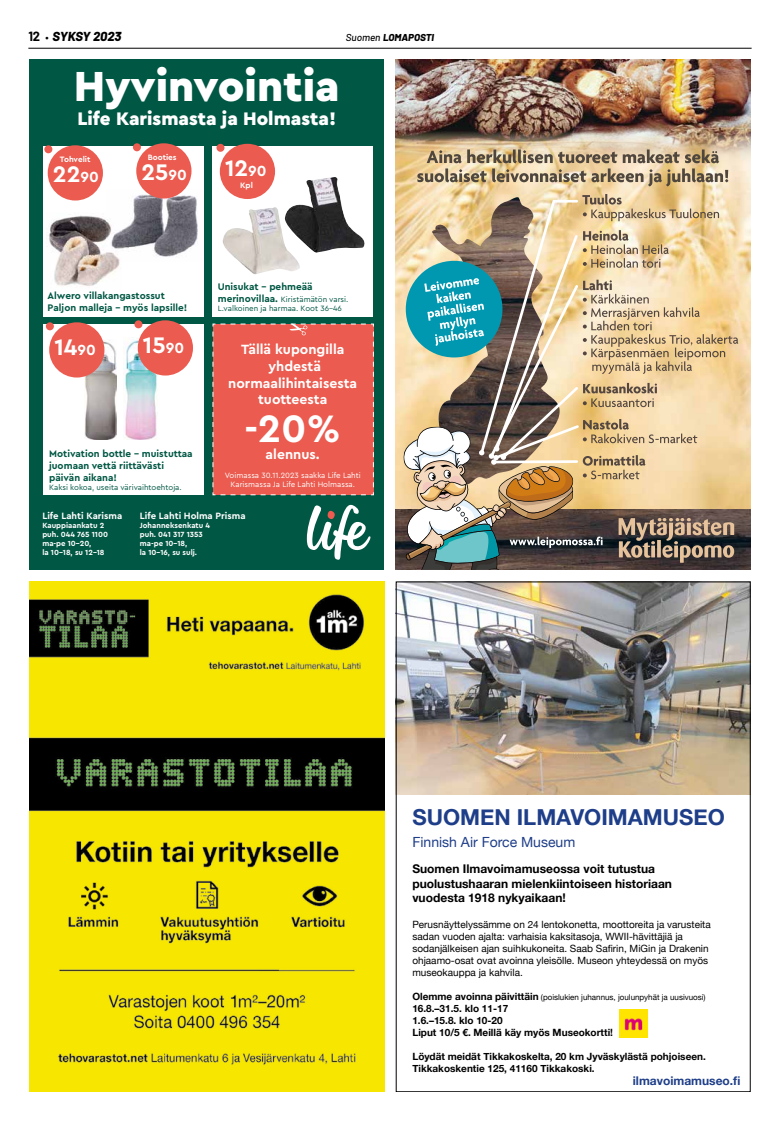
<style>
.page{position:relative;width:780px;height:1134px;background:#fff}
.page>*{position:absolute;margin:0;border:0;box-sizing:border-box;transform-origin:0 0}
.t1{font:900 44px "Cera Pro";color:#fff}
.t2{font:700 40px "Cera Pro";color:#fff}
.t3{font:700 23.6px "Cera Pro";color:#fff}
.t4{font:700 22px "Helvetica Neue";color:#1e3e89}
.t5{font:900 19px "Cera Pro";color:#fff}
.t6{font:700 14px/16.8px "Cera Pro";color:#fff;text-align:center}
.t7{font:14px "Helvetica Neue";color:#1e3e89}
.t8{font:italic 800 13px "Barlow";letter-spacing:-.015em;color:#000}
.t9{font:700 12px/14.4px "Helvetica Neue";color:#000}
.t10{font:700 12px "Helvetica Neue";color:#1e3e89}
.t11{font:10px/12px "Helvetica Neue";color:#000}
.t12{font:700 10px/12px "Helvetica Neue";color:#000}
.t13{font:700 10px/12px "Cera Pro";color:#005744}
.t14{font:italic 800 10px "Barlow";color:#000}
.t15{font:700 9.6px "Cera Pro";color:#fff}
.t16{font:700 8.1px "Cera Pro";color:#fff}
.t17{font:8px/9.6px "Cera Pro";color:#005744}
.t18{font:8px "Helvetica Neue";color:#000}
.t19{font:8px/9.6px "Cera Pro";color:#fff;text-align:center}
.t20{font:700 7.8px/9px "Cera Pro";color:#fff}
.s1{font-weight:700;font-style:normal}
.s2{font-weight:700;font-style:normal;font-size:10px}
.s3{font-weight:500}
.s4{font-size:15.3px}
.s5{font-weight:700;font-size:10px}
</style>
<div class="page">
<hr style="left:28px;top:48px;width:723px;height:1px;background:#000">
<div style="left:29px;top:60px;width:355px;height:510px;background:#005744"></div>
<svg style="left:307px;top:504px;width:64px;height:56px"></svg>
<div style="left:43px;top:324px;width:160px;height:171px;background:#fff"></div>
<div style="left:43px;top:146px;width:160px;height:171px;background:#fff"></div>
<div style="left:212px;top:146px;width:161px;height:171px;background:#fff"></div>
<div style="left:44px;top:145px;width:8px;height:8px;background:#eb5b4f;border-radius:50%"></div>
<div style="left:48px;top:145px;width:55px;height:55px;background:#eb5b4f;border-radius:50%"></div>
<div style="left:133px;top:143px;width:8px;height:8px;background:#eb5b4f;border-radius:50%"></div>
<div style="left:216px;top:144px;width:8px;height:8px;background:#eb5b4f;border-radius:50%"></div>
<div style="left:220px;top:144px;width:55px;height:55px;background:#eb5b4f;border-radius:50%"></div>
<div style="left:46px;top:322px;width:8px;height:8px;background:#eb5b4f;border-radius:50%"></div>
<div style="left:134px;top:320px;width:8px;height:8px;background:#eb5b4f;border-radius:50%"></div>
<div style="left:212px;top:323px;width:162px;height:173px;background:#eb5b4f"></div>
<img style="left:49px;top:215px;width:71px;height:71px">
<img style="left:121px;top:189px;width:77px;height:68px">
<img style="left:106px;top:215px;width:15px;height:47px">
<div style="left:136px;top:143px;width:55px;height:55px;background:#eb5b4f;border-radius:50%"></div>
<img style="left:292px;top:177px;width:73px;height:76px">
<img style="left:222px;top:207px;width:79px;height:68px">
<img style="left:84px;top:339px;width:32px;height:100px">
<img style="left:123px;top:337px;width:36px;height:103px">
<div style="left:49px;top:322px;width:55px;height:55px;background:#eb5b4f;border-radius:50%"></div>
<div style="left:138px;top:320px;width:55px;height:55px;background:#eb5b4f;border-radius:50%"></div>
<img style="left:396px;top:166px;width:354px;height:404px">
<img style="left:396px;top:60px;width:354px;height:106px">
<svg style="left:417px;top:149px;width:311px;height:37px;background:#c1ad8b"></svg>
<img style="left:403px;top:194px;width:335px;height:376px">
<img style="left:398px;top:584px;width:350px;height:210px">
<img style="left:619px;top:1010px;width:28px;height:28px">
<img style="left:29px;top:582px;width:355px;height:510px">
<h3 class="t8" style="left:28px;top:27px;width:94px"><span class="s1">12</span> <span class="s2">•</span> SYKSY 2023</h3>
<p class="t14" style="left:346px;top:30px;width:90px"><span class="s3">Suomen</span> LOMAPOSTI</p>
<h1 class="t1" style="left:74px;top:57px;width:267px">Hyvinvointia</h1>
<h3 class="t5" style="left:77px;top:106px;width:260px">Life Karismasta ja Holmasta!</h3>
<p class="t16" style="left:60px;top:154px;width:32px">Tohvelit</p>
<h3 class="t3" style="left:53px;top:159px;width:47px">22<span class="s4">90</span></h3>
<p class="t16" style="left:148px;top:152px;width:30px">Booties</p>
<h3 class="t3" style="left:141px;top:157px;width:47px">25<span class="s4">90</span></h3>
<h3 class="t3" style="left:225px;top:152px;width:43px">12<span class="s4">90</span></h3>
<p class="t16" style="left:240px;top:179px;width:14px">Kpl</p>
<p class="t13" style="left:48px;top:289px;width:141px">Alwero villakangastossut<br>Paljon malleja – myös lapsille!</p>
<h3 class="t3" style="left:54px;top:331px;width:43px">14<span class="s4">90</span></h3>
<h3 class="t3" style="left:143px;top:329px;width:43px">15<span class="s4">90</span></h3>
<p class="t13" style="left:49px;top:447px;width:145px">Motivation bottle – muistuttaa juomaan vettä riittävästi päivän aikana!</p>
<p class="t17" style="left:49px;top:483px;width:134px">Kaksi kokoa, useita värivaihtoehtoja.</p>
<p class="t13" style="left:218px;top:280px;width:96px">Unisukat – pehmeää</p>
<p class="t17" style="left:218px;top:294px;width:132px"><span class="s5">merinovillaa.</span> Kiristämätön varsi.<br>L.valkoinen ja harmaa. Koot 36–46</p>
<h3 class="t6" style="left:228px;top:340px;width:130px">Tällä kupongilla yhdestä normaalihintaisesta tuotteesta</h3>
<h2 class="t2" style="left:244px;top:402px;width:98px">-20%</h2>
<h3 class="t6" style="left:265px;top:445px;width:56px">alennus.</h3>
<p class="t19" style="left:225px;top:470px;width:137px">Voimassa 30.11.2023 saakka Life Lahti<br>Karismassa Ja Life Lahti Holmassa.</p>
<p class="t15" style="left:42px;top:510px;width:81px">Life Lahti Karisma</p>
<p class="t20" style="left:42px;top:521px;width:67px">Kauppiaankatu 2 puh. 044 765 1100 ma-pe 10–20,<br>la 10–18, su 12–18</p>
<p class="t15" style="left:140px;top:510px;width:107px">Life Lahti Holma Prisma</p>
<p class="t20" style="left:140px;top:521px;width:72px">Johanneksenkatu 4 puh. 041 317 1353 ma-pe 10–18,<br>la 10–16, su sulj.</p>
<h3 class="t4" style="left:412px;top:800px;width:314px">SUOMEN ILMAVOIMAMUSEO</h3>
<h3 class="t7" style="left:412px;top:832px;width:164px">Finnish Air Force Museum</h3>
<p class="t9" style="left:412px;top:862px;width:261px">Suomen Ilmavoimamuseossa voit tutustua puolustushaaran mielenkiintoiseen historiaan vuodesta 1918 nykyaikaan!</p>
<p class="t11" style="left:412px;top:919px;width:300px">Perusnäyttelyssämme on 24 lentokonetta, moottoreita ja varusteita sadan vuoden ajalta: varhaisia kaksitasoja, WWII-hävittäjiä ja sodanjälkeisen ajan suihkukoneita. Saab Safirin, MiGin ja Drakenin ohjaamo-osat ovat avoinna yleisölle. Museon yhteydessä on myös museokauppa ja kahvila.</p>
<p class="t18" style="left:412px;top:992px;width:295px"><span class="s5">Olemme avoinna päivittäin</span> (poislukien juhannus, joulunpyhät ja uusivuosi)</p>
<p class="t12" style="left:412px;top:1003px;width:202px">16.8.–31.5. klo 11-17<br>1.6.–15.8. klo 10-20<br>Liput 10/5 €. Meillä käy myös Museokortti!</p>
<p class="t12" style="left:412px;top:1051px;width:295px">Löydät meidät Tikkakoskelta, 20 km Jyväskylästä pohjoiseen.<br>Tikkakoskentie 125, 41160 Tikkakoski.</p>
<p class="t10" style="left:632px;top:1071px;width:109px">ilmavoimamuseo.fi</p>
</div>
